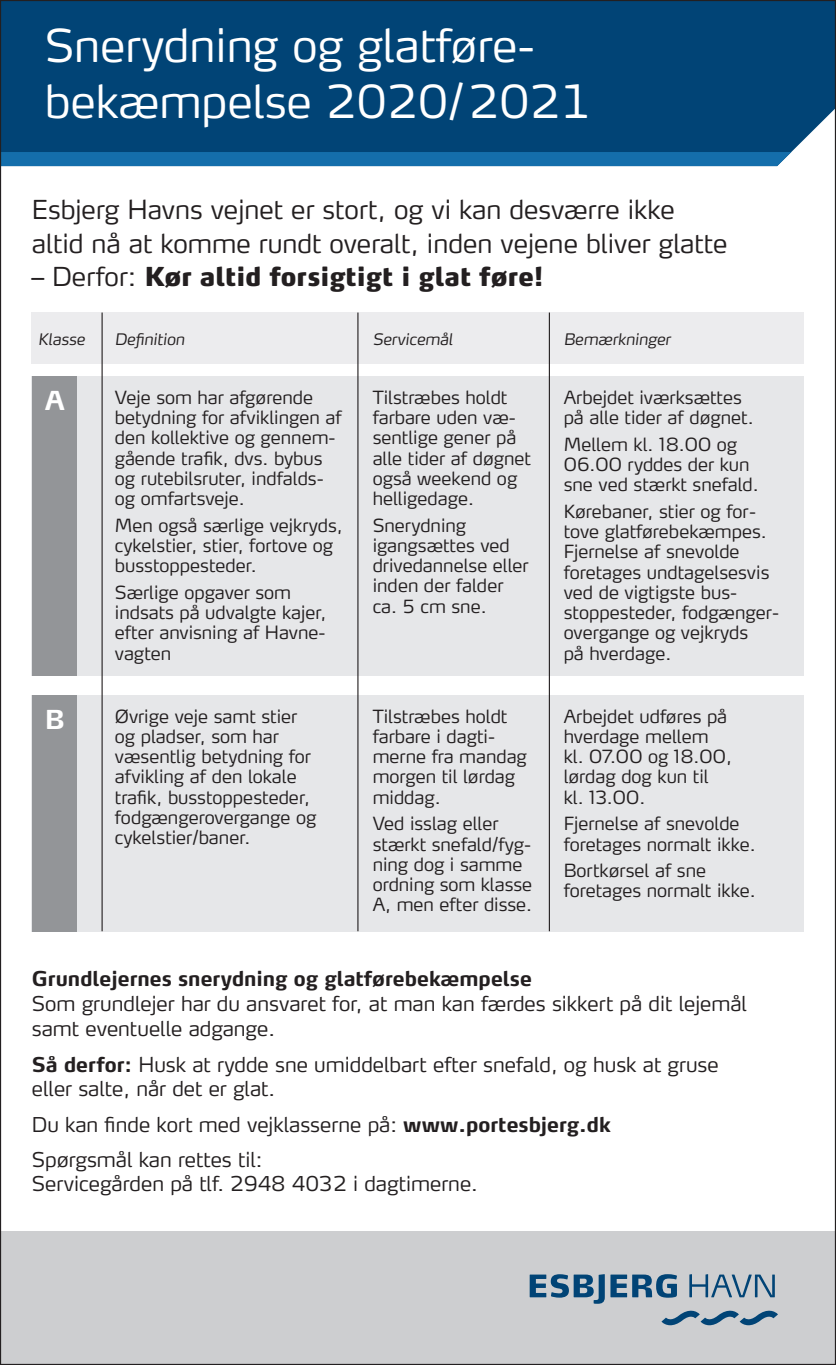
<style>
.page{position:relative;width:836px;height:1365px;background:#fff}
.page>*{position:absolute;margin:0;border:0;box-sizing:border-box;transform-origin:0 0}
.t1{font:300 45px/56.2px "Max TF";color:#fff}
.t2{font:300 25.88px/33.8px "Max";color:#231f20}
.t3{font:900 25.88px "Max LF";color:#231f20}
.t4{font:700 25.88px "Max";color:#fff}
.t5{font:300 20.25px/24.8px "Max";color:#231f20}
.t6{font:300 20.25px/24.8px "Max TF";color:#231f20}
.t7{font:700 20.25px "Max";color:#231f20}
.t8{font:300 18px/20.2px "Max LF";color:#231f20}
.t9{font:300 18px/20.2px "Max TF";color:#231f20}
.t10{font:italic 300 15.75px "Max";color:#231f20}
.s1{font-family:"Max";font-weight:300}
.s2{font-weight:700}
</style>
<div class="page">
<div style="left:32px;top:695px;width:772px;height:236px;background:#e6e7e9"></div>
<div style="left:32px;top:376px;width:772px;height:300px;background:#e6e7e9"></div>
<div style="left:32px;top:376px;width:45px;height:300px;background:#939598"></div>
<div style="left:32px;top:313px;width:772px;height:51px;background:#ececee"></div>
<div style="left:32px;top:695px;width:45px;height:236px;background:#939598"></div>
<hr style="left:101px;top:313px;width:2px;height:618px;background:#231f20">
<hr style="left:357px;top:313px;width:1px;height:618px;background:#231f20">
<hr style="left:549px;top:313px;width:1px;height:618px;background:#231f20">
<div style="left:2px;top:2px;width:832px;height:151px;background:#014476"></div>
<div style="left:2px;top:152px;width:789px;height:14px;background:#146eab"></div>
<div style="left:0;top:1231px;width:836px;height:134px;background:#cdced0"></div>
<svg style="left:529px;top:1274px;width:75px;height:30px"></svg>
<svg style="left:610px;top:1274px;width:67px;height:24px"></svg>
<svg style="left:689px;top:1274px;width:85px;height:23px"></svg>
<svg style="left:661px;top:1310px;width:117px;height:15px"></svg>
<h1 class="t1" style="left:45px;top:17px;width:548px">Snerydning og glatføre&shy;bekæmpelse 2020/2021</h1>
<h2 class="t2" style="left:32px;top:192px;width:697px">Esbjerg Havns vejnet er stort, og vi kan desværre ikke altid nå at komme rundt overalt, inden vejene bliver glatte</h2>
<h2 class="t3" style="left:32px;top:260px;width:513px"><span class="s1">– Derfor:</span> Kør altid forsigtigt i glat føre!</h2>
<p class="t10" style="left:372px;top:329px;width:82px">Servicemål</p>
<p class="t10" style="left:38px;top:329px;width:48px">Klasse</p>
<p class="t10" style="left:563px;top:329px;width:108px">Bemærkninger</p>
<p class="t10" style="left:115px;top:329px;width:71px">Definition</p>
<h2 class="t4" style="left:45px;top:384px;width:22px">A</h2>
<p class="t8" style="left:115px;top:387px;width:228px">Veje som har afgørende betydning for afviklingen af den kollektive og gennem&shy;gående trafik, dvs. bybus og rutebilsruter, indfalds&shy;og omfartsveje.</p>
<p class="t8" style="left:115px;top:515px;width:229px">Men også særlige vejkryds, cykelstier, stier, fortove og busstoppesteder.</p>
<p class="t8" style="left:115px;top:582px;width:213px">Særlige opgaver som indsats på udvalgte kajer, efter anvisning af Havne&shy;vagten</p>
<p class="t9" style="left:372px;top:387px;width:160px">Tilstræbes holdt farbare uden væ&shy;sentlige gener på alle tider af døgnet også weekend og helligedage.</p>
<p class="t9" style="left:372px;top:515px;width:157px">Snerydning igangsættes ved drivedannelse eller inden der falder ca. 5 cm sne.</p>
<p class="t8" style="left:115px;top:706px;width:203px">Øvrige veje samt stier og pladser, som har væsentlig betydning for afvikling af den lokale trafik, busstoppesteder, fodgængerovergange og cykelstier/baner.</p>
<h2 class="t4" style="left:45px;top:703px;width:21px">B</h2>
<p class="t8" style="left:372px;top:706px;width:156px">Tilstræbes holdt farbare i dagti&shy;merne fra mandag morgen til lørdag middag.</p>
<p class="t8" style="left:372px;top:813px;width:161px">Ved isslag eller stærkt snefald/fyg&shy;ning dog i samme ordning som klasse<br>A, men efter disse.</p>
<p class="t8" style="left:563px;top:387px;width:191px">Arbejdet iværksættes på alle tider af døgnet.</p>
<p class="t8" style="left:563px;top:434px;width:197px">Mellem kl. 18.00 og<br>06.00 ryddes der kun sne ved stærkt snefald.</p>
<p class="t8" style="left:563px;top:501px;width:217px">Kørebaner, stier og for&shy;tove glatførebekæmpes.<br>Fjernelse af snevolde foretages undtagelsesvis ved de vigtigste bus&shy;stoppesteder, fodgænger&shy;overgange og vejkryds<br>på hverdage.</p>
<p class="t8" style="left:563px;top:706px;width:170px">Arbejdet udføres på hverdage mellem kl. 07.00 og 18.00, lørdag dog kun til kl. 13.00.</p>
<p class="t8" style="left:563px;top:813px;width:193px">Fjernelse af snevolde foretages normalt ikke.</p>
<p class="t8" style="left:563px;top:860px;width:193px">Bortkørsel af sne foretages normalt ikke.</p>
<p class="t7" style="left:32px;top:966px;width:501px">Grundlejernes snerydning og glatførebekæmpelse</p>
<p class="t5" style="left:32px;top:991px;width:716px">Som grundlejer har du ansvaret for, at man kan færdes sikkert på dit lejemål samt eventuelle adgange.</p>
<p class="t5" style="left:32px;top:1051px;width:688px"><span class="s2">Så derfor:</span> Husk at rydde sne umiddelbart efter snefald, og husk at gruse eller salte, når det er glat.</p>
<p class="t5" style="left:32px;top:1112px;width:580px">Du kan finde kort med vejklasserne på: <span class="s2">www.portesbjerg.dk</span></p>
<p class="t6" style="left:32px;top:1146px;width:447px">Spørgsmål kan rettes til:<br>Servicegården på tlf. 2948 4032 i dagtimerne.</p>
</div>
